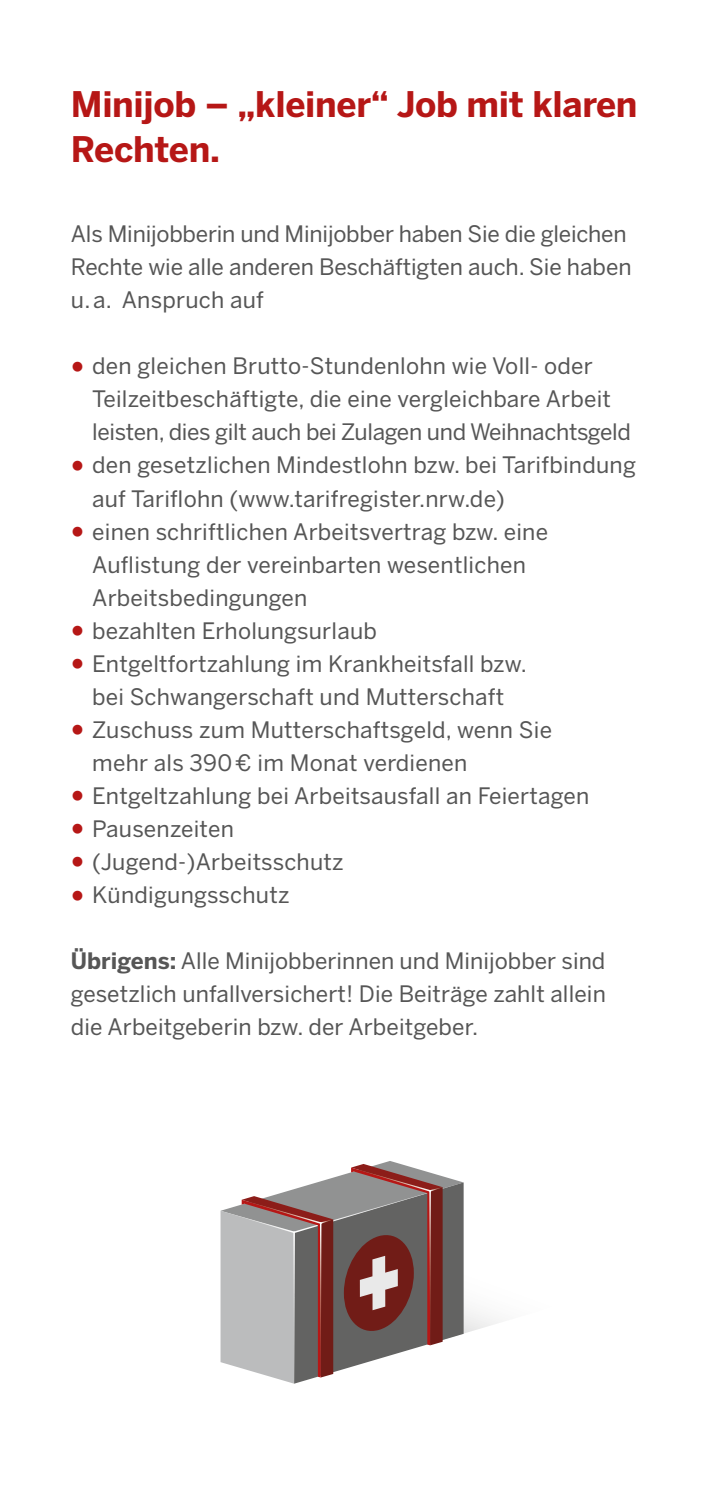
<style>
.page{position:relative;width:709px;height:1489px;background:#fff}
.page>*{position:absolute;margin:0;border:0;box-sizing:border-box;transform-origin:0 0}
.t1{font:700 35px/45px "Benton Sans";letter-spacing:-.01em;color:#b61716}
.t2{font:22.5px/33px "Benton Sans";letter-spacing:.01em;color:#565656}
.t3{font:22.5px/33px "Benton Sans";letter-spacing:-.01em;color:#565656}
.s1{font-family:"Georgia";font-weight:700;color:#b61716}
.s2{font-weight:700}
</style>
<div class="page">
<svg style="left:220px;top:1161px;width:279px;height:222px"></svg>
<h1 class="t1" style="left:71px;top:82px;width:568px">Minijob – „kleiner“ Job mit klaren<br>Rechten.</h1>
<p class="t3" style="left:71px;top:217px;width:562px">Als Minijobberin und Minijobber haben Sie die gleichen<br>Rechte wie alle anderen Beschäftigten auch. Sie haben u.a. Anspruch auf</p>
<p class="t2" style="left:92px;top:349px;width:540px;text-indent:-21px"><span class="s1">●</span> den gleichen Brutto-Stundenlohn wie Voll- oder<br>Teilzeitbeschäftigte, die eine vergleichbare Arbeit leisten, dies gilt auch bei Zulagen und Weihnachtsgeld</p>
<p class="t2" style="left:92px;top:448px;width:545px;text-indent:-21px"><span class="s1">●</span> den gesetzlichen Mindestlohn bzw. bei Tarifbindung auf Tariflohn (www.tarifregister.nrw.de)</p>
<p class="t2" style="left:92px;top:514px;width:457px;text-indent:-21px"><span class="s1">●</span> einen schriftlichen Arbeitsvertrag bzw. eine<br>Auflistung der vereinbarten wesentlichen<br>Arbeitsbedingungen</p>
<p class="t2" style="left:71px;top:613px;width:307px"><span class="s1">●</span> bezahlten Erholungsurlaub</p>
<p class="t2" style="left:71px;top:646px;width:457px;text-align:center"><span class="s1">●</span> Entgeltfortzahlung im Krankheitsfall bzw. bei Schwangerschaft und Mutterschaft</p>
<p class="t2" style="left:92px;top:713px;width:461px;text-indent:-21px"><span class="s1">●</span> Zuschuss zum Mutterschaftsgeld, wenn Sie mehr als 390 € im Monat verdienen</p>
<p class="t2" style="left:71px;top:779px;width:520px"><span class="s1">●</span> Entgeltzahlung bei Arbeitsausfall an Feiertagen</p>
<p class="t2" style="left:71px;top:812px;width:164px"><span class="s1">●</span> Pausenzeiten</p>
<p class="t2" style="left:71px;top:845px;width:274px"><span class="s1">●</span> (Jugend-)Arbeitsschutz</p>
<p class="t2" style="left:71px;top:878px;width:220px"><span class="s1">●</span> Kündigungsschutz</p>
<p class="t2" style="left:71px;top:944px;width:536px;text-align:justify"><span class="s2">Übrigens:</span> Alle Minijobberinnen und Minijobber sind gesetzlich unfallversichert! Die Beiträge zahlt allein die Arbeitgeberin bzw. der Arbeitgeber.</p>
</div>
